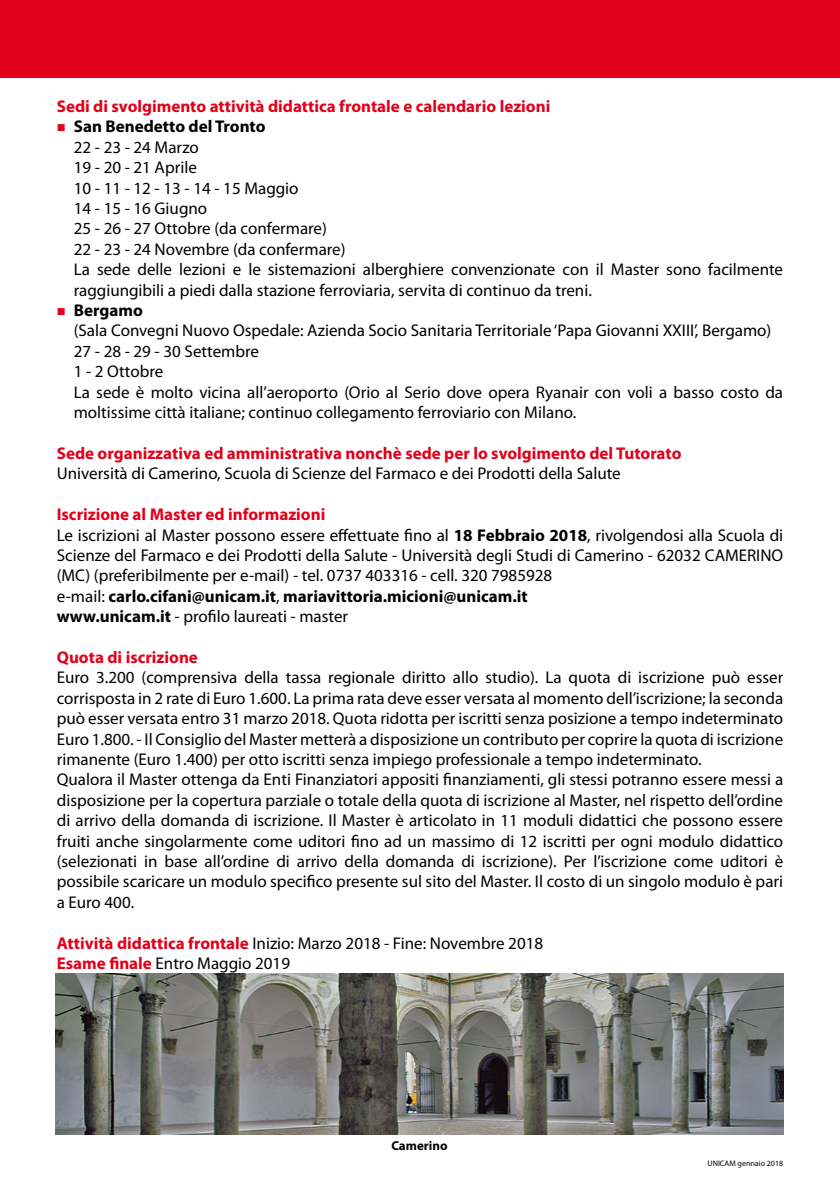
<style>
.page{position:relative;width:840px;height:1191px;background:#fff}
.page>*{position:absolute;margin:0;border:0;box-sizing:border-box;transform-origin:0 0}
.t1{font:17px/20.4px "Myriad Pro";color:#000}
.t2{font:700 17px "Myriad Pro";color:#e2001a}
.t3{font:700 13px "Myriad Pro";color:#000}
.t4{font:8px "Myriad Pro";color:#000}
.s1{color:#e2001a}
.s2{font-weight:700}
.s3{font-weight:700;color:#e2001a}
</style>
<div class="page">
<div style="left:0;top:0;width:839px;height:77px;background:#e2001a"></div>
<img style="left:56px;top:973px;width:726px;height:161px">
<p class="t2" style="left:57px;top:97px;width:495px">Sedi di svolgimento attività didattica frontale e calendario lezioni</p>
<p class="t1" style="left:74px;top:117px;width:710px;text-indent:-17px"><span class="s1">■</span> <span class="s2">San Benedetto del Tronto<br></span>22 - 23 - 24 Marzo<br>19 - 20 - 21 Aprile<br>10 - 11 - 12 - 13 - 14 - 15 Maggio<br>14 - 15 - 16 Giugno<br>25 - 26 - 27 Ottobre (da confermare)<br>22 - 23 - 24 Novembre (da confermare)<br>La sede delle lezioni e le sistemazioni alberghiere convenzionate con il Master sono facilmente raggiungibili a piedi dalla stazione ferroviaria, servita di continuo da treni.</p>
<p class="t1" style="left:74px;top:300px;width:710px;text-indent:-17px"><span class="s1">■</span> <span class="s2">Bergamo<br></span>(Sala Convegni Nuovo Ospedale: Azienda Socio Sanitaria Territoriale ‘Papa Giovanni XXIII’, Bergamo)<br>27 - 28 - 29 - 30 Settembre<br>1 - 2 Ottobre<br>La sede è molto vicina all’aeroporto (Orio al Serio dove opera Ryanair con voli a basso costo da moltissime città italiane; continuo collegamento ferroviario con Milano.</p>
<p class="t2" style="left:57px;top:444px;width:626px">Sede organizzativa ed amministrativa nonchè sede per lo svolgimento del Tutorato</p>
<p class="t1" style="left:57px;top:464px;width:565px">Università di Camerino, Scuola di Scienze del Farmaco e dei Prodotti della Salute</p>
<p class="t1" style="left:57px;top:504px;width:727px"><span class="s3">Iscrizione al Master ed informazioni<br></span>Le iscrizioni al Master possono essere effettuate fino al <span class="s2">18 Febbraio 2018</span>, rivolgendosi alla Scuola di Scienze del Farmaco e dei Prodotti della Salute - Università degli Studi di Camerino - 62032 CAMERINO (MC) (preferibilmente per e-mail) - tel. 0737 403316 - cell. 320 7985928<br>e-mail: <span class="s2">carlo.cifani@unicam.it</span>, <span class="s2">mariavittoria.micioni@unicam.it<br>www.unicam.it</span> - profilo laureati - master</p>
<p class="t2" style="left:57px;top:648px;width:143px">Quota di iscrizione</p>
<p class="t1" style="left:57px;top:668px;width:727px">Euro 3.200 (comprensiva della tassa regionale diritto allo studio). La quota di iscrizione può esser corrisposta in 2 rate di Euro 1.600. La prima rata deve esser versata al momento dell’iscrizione; la seconda può esser versata entro 31 marzo 2018. Quota ridotta per iscritti senza posizione a tempo indeterminato Euro 1.800. - Il Consiglio del Master metterà a disposizione un contributo per coprire la quota di iscrizione rimanente (Euro 1.400) per otto iscritti senza impiego professionale a tempo indeterminato.<br>Qualora il Master ottenga da Enti Finanziatori appositi finanziamenti, gli stessi potranno essere messi a disposizione per la copertura parziale o totale della quota di iscrizione al Master, nel rispetto dell’ordine di arrivo della domanda di iscrizione. Il Master è articolato in 11 moduli didattici che possono essere fruiti anche singolarmente come uditori fino ad un massimo di 12 iscritti per ogni modulo didattico (selezionati in base all’ordine di arrivo della domanda di iscrizione). Per l’iscrizione come uditori è possibile scaricare un modulo specifico presente sul sito del Master. Il costo di un singolo modulo è pari a Euro 400.</p>
<p class="t1" style="left:57px;top:933px;width:487px"><span class="s3">Attività didattica frontale</span> Inizio: Marzo 2018 - Fine: Novembre 2018<br><span class="s3">Esame finale</span> Entro Maggio 2019</p>
<p class="t3" style="left:391px;top:1138px;width:58px">Camerino</p>
<p class="t4" style="left:707px;top:1158px;width:77px">UNICAM gennaio 2018</p>
</div>
